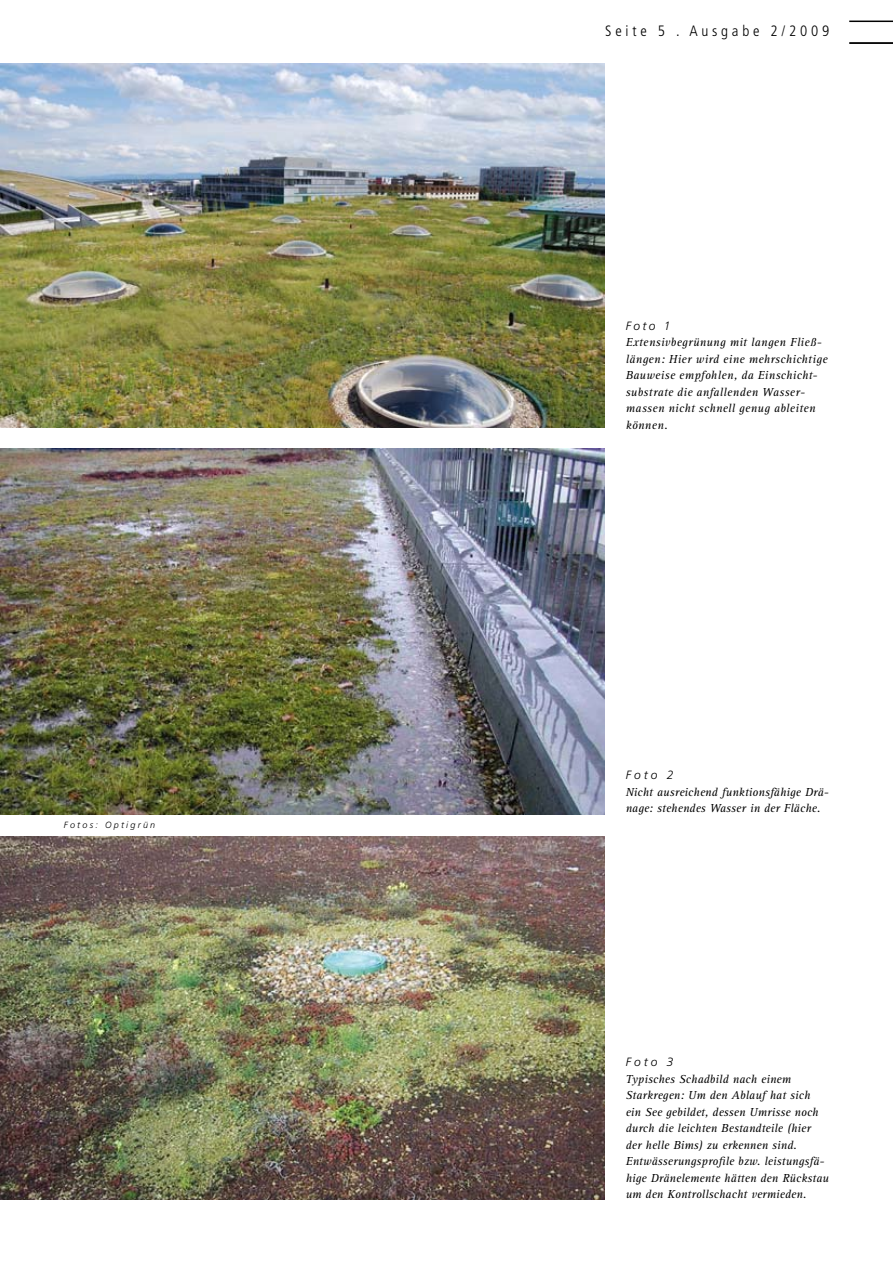
<style>
.page{position:relative;width:893px;height:1263px;background:#fff}
.page>*{position:absolute;margin:0;border:0;box-sizing:border-box;transform-origin:0 0}
.t1{font:300 condensed 15px "Frutiger";letter-spacing:.25em;color:#000}
.t2{font:italic 12px/16.5px "Rotis Serif";letter-spacing:.01em;color:#000}
.t3{font:italic 300 12px "Frutiger";letter-spacing:.25em;color:#000}
.t4{font:italic 300 9px "Frutiger";letter-spacing:.25em;color:#000}
</style>
<div class="page">
<hr style="left:849px;top:21px;width:44px;height:1px;background:#000">
<hr style="left:849px;top:42px;width:44px;height:2px;background:#000">
<img style="left:0;top:836px;width:604px;height:363px">
<img style="left:0;top:64px;width:604px;height:363px">
<img style="left:0;top:449px;width:604px;height:365px">
<p class="t4" style="left:64px;top:819px;width:93px">Fotos: Optigrün</p>
<p class="t1" style="left:605px;top:22px;width:225px">Seite 5 . Ausgabe 2/2009</p>
<p class="t3" style="left:626px;top:319px;width:46px">Foto 1</p>
<p class="t2" style="left:626px;top:334px;width:203px">Extensivbegrünung mit langen Fließ&shy;längen: Hier wird eine mehrschichtige<br>Bauweise empfohlen, da Einschicht&shy;substrate die anfallenden Wasser&shy;massen nicht schnell genug ableiten können.</p>
<p class="t3" style="left:626px;top:768px;width:49px">Foto 2</p>
<p class="t2" style="left:626px;top:784px;width:205px">Nicht ausreichend funktionsfähige Drä&shy;nage: stehendes Wasser in der Fläche.</p>
<p class="t3" style="left:626px;top:1055px;width:49px">Foto 3</p>
<p class="t2" style="left:626px;top:1071px;width:205px">Typisches Schadbild nach einem Starkregen: Um den Ablauf hat sich<br>ein See gebildet, dessen Umrisse noch durch die leichten Bestandteile (hier der helle Bims) zu erkennen sind.<br>Entwässerungsprofile bzw. leistungsfä&shy;hige Dränelemente hätten den Rückstau um den Kontrollschacht vermieden.</p>
</div>
